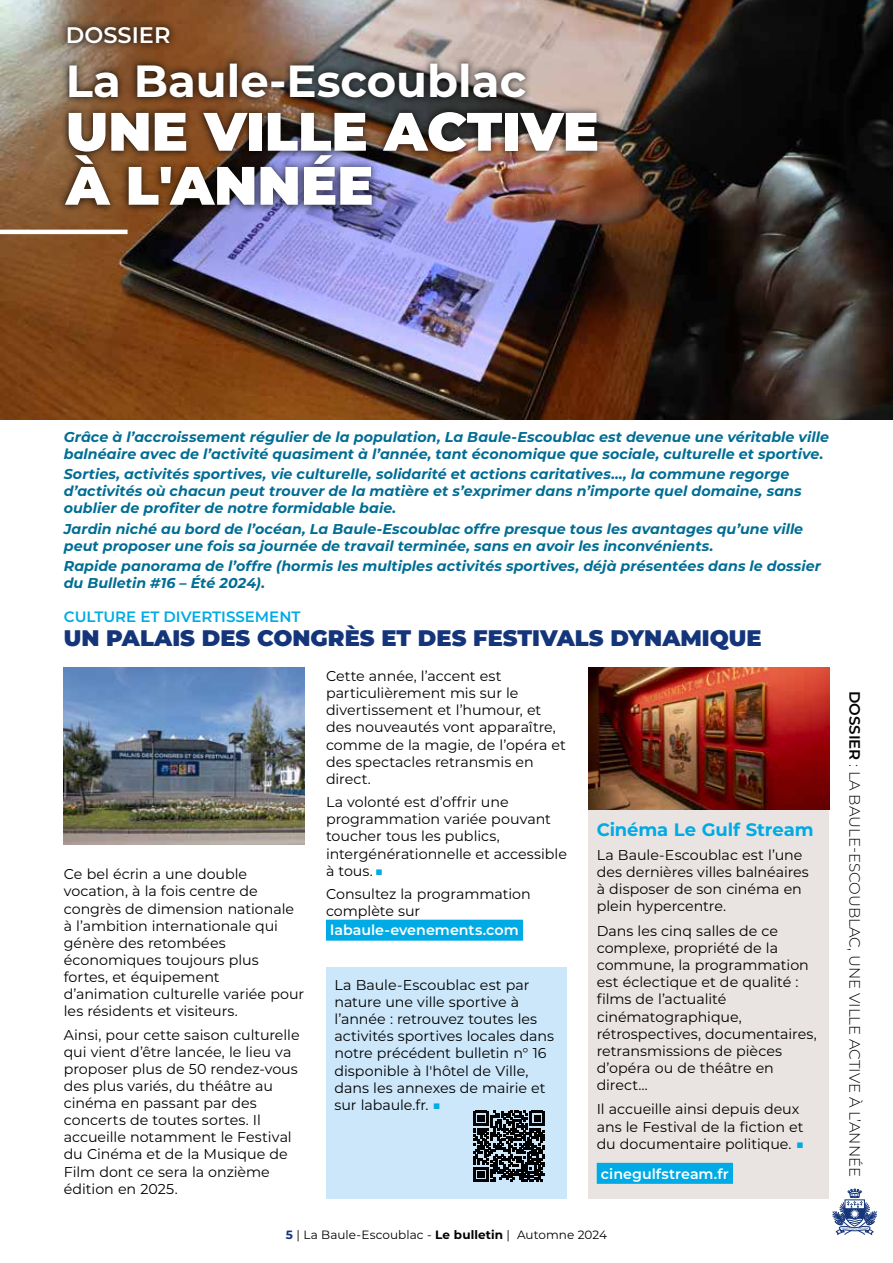
<style>
.page{position:relative;width:893px;height:1263px;background:#fff}
.page>*{position:absolute;margin:0;border:0;box-sizing:border-box;transform-origin:0 0}
.t1{font:900 54px/54px "Montserrat";color:#fff}
.t2{font:700 45px "Montserrat";color:#fff}
.t3{font:900 22.5px "Montserrat";color:#15357b}
.t4{font:600 22.5px "Montserrat";color:#fff}
.t5{font:700 18px "Montserrat";letter-spacing:-.01em;color:#00aae5}
.t6{font:300 15px "Montserrat";color:#000}
.t7{font:600 15px "Montserrat";color:#00aae5}
.t8{font:14.25px/17.1px "Montserrat";color:#000}
.t9{font:italic 700 14.25px/17.1px "Montserrat";letter-spacing:.005em;color:#006d94}
.t10{font:600 14.25px "Montserrat";color:#fff}
.t11{font:12px "Montserrat";letter-spacing:.005em;color:#000}
.s1{color:#00aae5}
.s2{font-weight:700;color:#15357b}
.s3{font-weight:700}
.s4{font-weight:600}
</style>
<div class="page">
<svg style="left:832px;top:1188px;width:45px;height:47px"></svg>
<div style="left:326px;top:968px;width:241px;height:231px;background:#cce7fa"></div>
<div style="left:588px;top:810px;width:241px;height:389px;background:#e9e4e1"></div>
<div style="left:597px;top:1163px;width:136px;height:21px;background:#00aae5"></div>
<img style="left:0;top:0;width:893px;height:420px">
<div style="left:60px;top:19px;width:117px;height:32px;background:#000;opacity:.75"></div>
<hr style="left:0;top:230px;width:128px;height:4px;background:#fff">
<div style="left:57px;top:55px;width:548px;height:158px;background:#000;opacity:.75"></div>
<svg style="left:474px;top:1111px;width:71px;height:71px"></svg>
<img style="left:64px;top:667px;width:241px;height:177px">
<div style="left:326px;top:920px;width:197px;height:21px;background:#00aae5"></div>
<img style="left:588px;top:667px;width:241px;height:143px">
<h3 class="t4" style="left:66px;top:19px;width:106px">DOSSIER</h3>
<h2 class="t2" style="left:66px;top:48px;width:462px">La Baule-Escoublac</h2>
<h1 class="t1" style="left:66px;top:101px;width:535px">UNE VILLE ACTIVE<br>À L'ANNÉE</h1>
<p class="t9" style="left:64px;top:428px;width:767px">Grâce à l’accroissement régulier de la population, La Baule-Escoublac est devenue une véritable ville balnéaire avec de l’activité quasiment à l’année, tant économique que sociale, culturelle et sportive.</p>
<p class="t9" style="left:64px;top:465px;width:739px">Sorties, activités sportives, vie culturelle, solidarité et actions caritatives…, la commune regorge d’activités où chacun peut trouver de la matière et s’exprimer dans n’importe quel domaine, sans oublier de profiter de notre formidable baie.</p>
<p class="t9" style="left:64px;top:519px;width:741px">Jardin niché au bord de l’océan, La Baule-Escoublac offre presque tous les avantages qu’une ville peut proposer une fois sa journée de travail terminée, sans en avoir les inconvénients.</p>
<p class="t9" style="left:64px;top:557px;width:759px">Rapide panorama de l’offre (hormis les multiples activités sportives, déjà présentées dans le dossier du Bulletin #16 – Été 2024).</p>
<p class="t7" style="left:64px;top:606px;width:238px">CULTURE ET DIVERTISSEMENT</p>
<h3 class="t3" style="left:64px;top:621px;width:699px">UN PALAIS DES CONGRÈS ET DES FESTIVALS DYNAMIQUE</h3>
<p class="t8" style="left:326px;top:667px;width:241px">Cette année, l’accent est particulièrement mis sur le divertissement et l’humour, et des nouveautés vont apparaître, comme de la magie, de l’opéra et des spectacles retransmis en direct.</p>
<p class="t8" style="left:326px;top:793px;width:242px">La volonté est d’offrir une programmation variée pouvant toucher tous les publics, intergénérationnelle et accessible à tous. <span class="s1">■</span></p>
<p class="t8" style="left:326px;top:885px;width:206px">Consultez la programmation complète sur</p>
<p class="t10" style="left:330px;top:920px;width:190px">labaule-evenements.com</p>
<p class="t5" style="left:597px;top:816px;width:218px">Cinéma Le Gulf Stream</p>
<p class="t8" style="left:597px;top:846px;width:214px">La Baule-Escoublac est l’une des dernières villes balnéaires à disposer de son cinéma en plein hypercentre.</p>
<p class="t8" style="left:597px;top:922px;width:222px">Dans les cinq salles de ce complexe, propriété de la commune, la programmation est éclectique et de qualité : films de l’actualité cinématographique, rétrospectives, documentaires, retransmissions de pièces d’opéra ou de théâtre en direct…</p>
<p class="t8" style="left:597px;top:1100px;width:209px">Il accueille ainsi depuis deux ans le Festival de la fiction et du documentaire politique. <span class="s1">■</span></p>
<p class="t10" style="left:601px;top:1163px;width:129px">cinegulfstream.fr</p>
<p class="t8" style="left:64px;top:865px;width:242px">Ce bel écrin a une double vocation, à la fois centre de congrès de dimension nationale à l’ambition internationale qui génère des retombées économiques toujours plus fortes, et équipement d’animation culturelle variée pour les résidents et visiteurs.</p>
<p class="t8" style="left:64px;top:1025px;width:237px">Ainsi, pour cette saison culturelle qui vient d’être lancée, le lieu va proposer plus de 50 rendez-vous des plus variés, du théâtre au cinéma en passant par des concerts de toutes sortes. Il accueille notamment le Festival du Cinéma et de la Musique de<br>Film dont ce sera la onzième édition en 2025.</p>
<p class="t8" style="left:334px;top:976px;width:221px">La Baule-Escoublac est par nature une ville sportive à l’année : retrouvez toutes les activités sportives locales dans notre précédent bulletin n° 16 disponible à l'hôtel de Ville, dans les annexes de mairie et sur labaule.fr. <span class="s1">■</span></p>
<p class="t11" style="left:286px;top:1226px;width:323px"><span class="s2">5</span> | La Baule-Escoublac - <span class="s3">Le bulletin</span> | Automne 2024</p>
<p class="t6" style="left:865px;top:691px;width:488px;rotate:90deg"><span class="s4">DOSSIER</span> : LA BAULE-ESCOUBLAC, UNE VILLE ACTIVE À L’ANNÉE</p>
</div>
